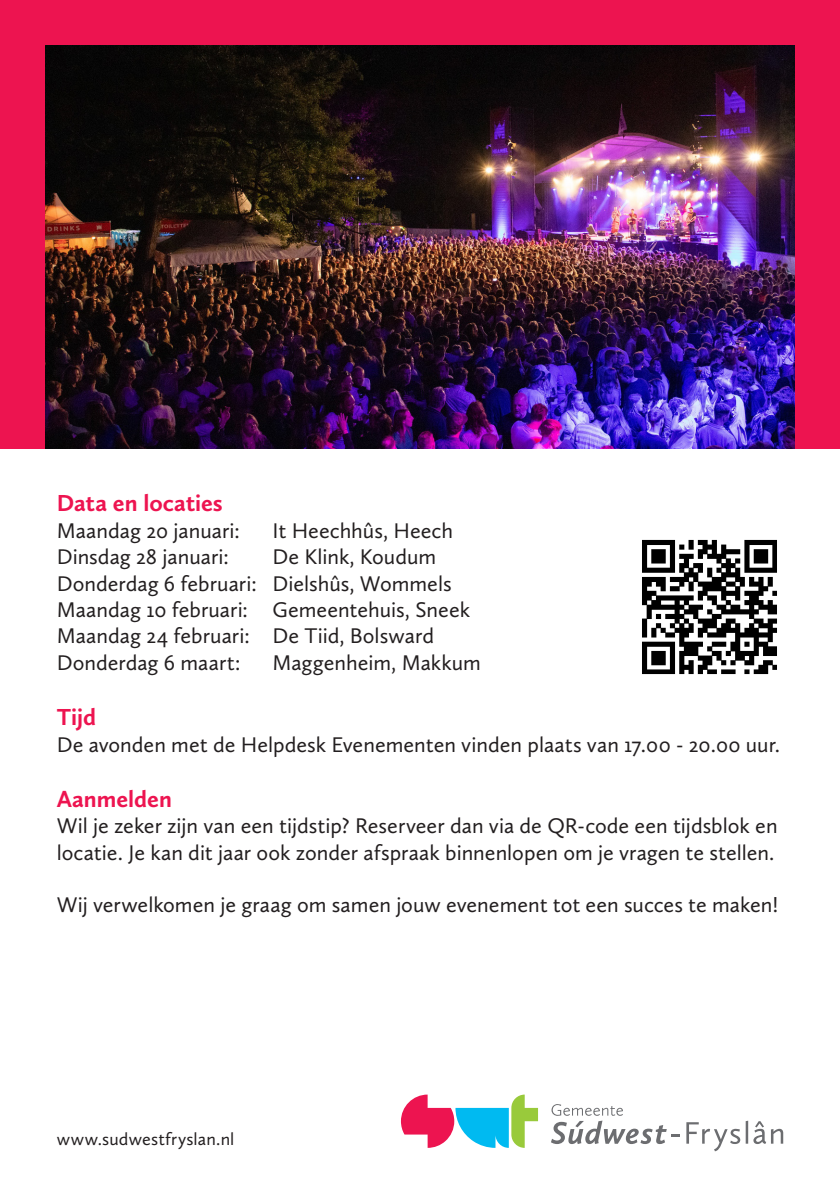
<style>
.page{position:relative;width:840px;height:1191px;background:#fff}
.page>*{position:absolute;margin:0;border:0;box-sizing:border-box;transform-origin:0 0}
.tussenkop{font:700 24px "Calluna Sans";color:#ed1450}
.body{font:22px/26.4px "Calluna Sans";color:#231f20}
.t1{font:18px "Calluna Sans";letter-spacing:.005em;color:#231f20}
</style>
<div class="page">
<svg style="left:686px;top:1122px;width:53px;height:29px"></svg>
<hr style="left:745px;top:1120px;width:2px;height:23px;background:#6c6d70">
<svg style="left:753px;top:1121px;width:29px;height:23px"></svg>
<svg style="left:400px;top:1094px;width:137px;height:53px"></svg>
<svg style="left:551px;top:1104px;width:128px;height:40px"></svg>
<div style="left:0;top:0;width:839px;height:448px;background:#ed1450"></div>
<img style="left:45px;top:45px;width:749px;height:403px">
<img style="left:642px;top:539px;width:135px;height:136px">
<p class="tussenkop" style="left:57px;top:488px;width:167px">Data en locaties</p>
<p class="body" style="left:57px;top:517px;width:185px">Maandag 20 januari:</p>
<p class="body" style="left:272px;top:517px;width:182px">It Heechhûs, Heech</p>
<p class="body" style="left:57px;top:543px;width:174px">Dinsdag 28 januari:</p>
<p class="body" style="left:272px;top:543px;width:165px">De Klink, Koudum</p>
<p class="body" style="left:57px;top:570px;width:396px">Donderdag 6 februari: Dielshûs, Wommels</p>
<p class="body" style="left:57px;top:596px;width:414px">Maandag 10 februari: Gemeentehuis, Sneek</p>
<p class="body" style="left:57px;top:622px;width:378px">Maandag 24 februari: De Tiid, Bolsward</p>
<p class="body" style="left:57px;top:649px;width:185px">Donderdag 6 maart:</p>
<p class="body" style="left:272px;top:649px;width:210px">Maggenheim, Makkum</p>
<p class="tussenkop" style="left:57px;top:702px;width:41px">Tijd</p>
<p class="body" style="left:57px;top:730px;width:724px">De avonden met de Helpdesk Evenementen vinden plaats van 17.00 - 20.00 uur.</p>
<p class="tussenkop" style="left:57px;top:784px;width:117px">Aanmelden</p>
<p class="body" style="left:57px;top:812px;width:722px">Wil je zeker zijn van een tijdstip? Reserveer dan via de QR-code een tijdsblok en locatie. Je kan dit jaar ook zonder afspraak binnenlopen om je vragen te stellen.</p>
<p class="body" style="left:57px;top:891px;width:722px">Wij verwelkomen je graag om samen jouw evenement tot een succes te maken!</p>
<p class="t1" style="left:57px;top:1128px;width:179px">www.sudwestfryslan.nl</p>
</div>
